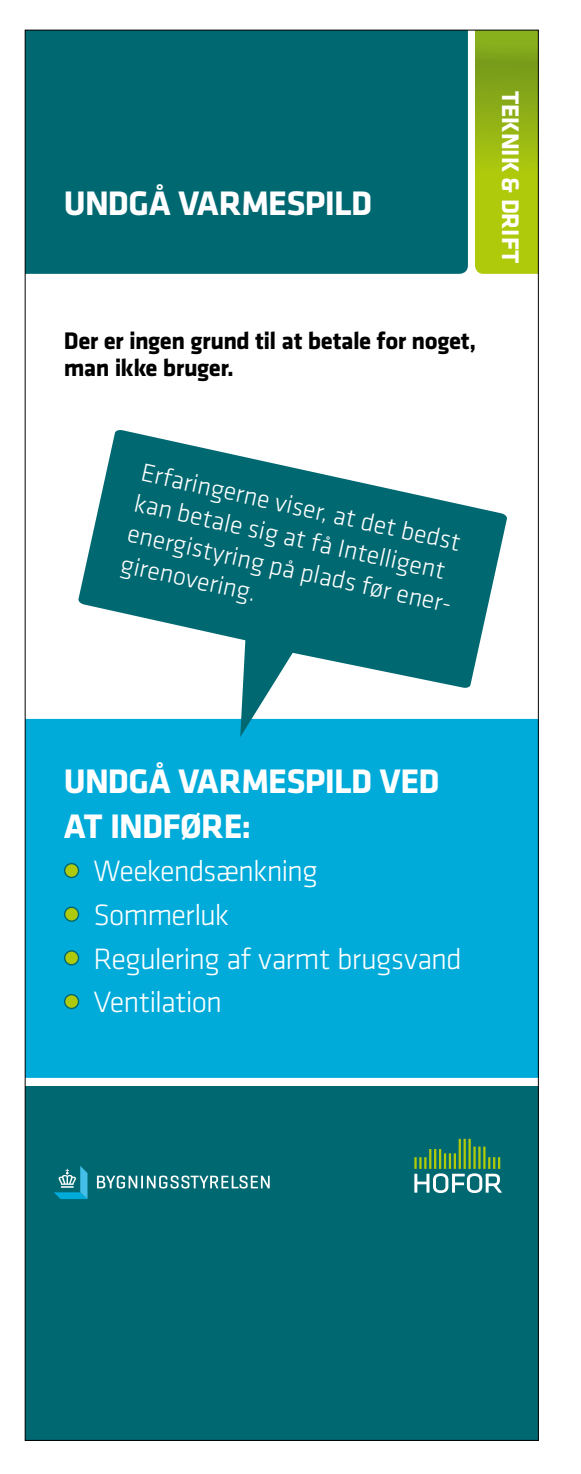
<style>
.page{position:relative;width:581px;height:1474px;background:#fff}
.page>*{position:absolute;margin:0;border:0;box-sizing:border-box;transform-origin:0 0}
.t1{font:300 42px "Klavika";color:#fff}
.t2{font:700 35.35px/45.1px "Klavika";letter-spacing:-.02em;color:#fff}
.t3{font:300 30.45px/43.6px "Klavika";letter-spacing:-.03em;color:#fff}
.t4{font:300 26.07px/31px "Klavika";color:#fff}
.t5{font:700 24.85px/27.1px "Klavika";letter-spacing:-.025em;color:#000}
.t6{font:700 24.85px "Klavika";color:#fff}
</style>
<div class="page">
<div style="left:27px;top:719px;width:509px;height:358px;background:#00abda"></div>
<div style="left:25px;top:1086px;width:513px;height:354px;background:#006871"></div>
<svg style="left:414px;top:1138px;width:87px;height:54px"></svg>
<svg style="left:54px;top:1166px;width:33px;height:33px"></svg>
<svg style="left:97px;top:1175px;width:172px;height:13px"></svg>
<div style="left:27px;top:32px;width:440px;height:242px;background:#006871"></div>
<svg style="left:78px;top:430px;width:429px;height:307px;fill:#006871"></svg>
<div style="left:65px;top:863px;width:13px;height:14px;background:#afca0b;border-radius:50%"></div>
<div style="left:64px;top:863px;width:15px;height:15px;border:1px solid #006871;border-radius:50%"></div>
<div style="left:65px;top:907px;width:13px;height:14px;background:#afca0b;border-radius:50%"></div>
<div style="left:64px;top:906px;width:15px;height:15px;border:1px solid #006871;border-radius:50%"></div>
<div style="left:65px;top:950px;width:13px;height:14px;background:#afca0b;border-radius:50%"></div>
<div style="left:64px;top:950px;width:15px;height:15px;border:1px solid #006871;border-radius:50%"></div>
<svg style="left:65px;top:994px;width:13px;height:14px"></svg>
<div style="left:64px;top:993px;width:15px;height:16px;border:1px solid #006871;border-radius:50%"></div>
<svg style="left:475px;top:30px;width:64px;height:244px;background:#99b712"></svg>
<h2 class="t2" style="left:64px;top:179px;width:310px">UNDGÅ VARMESPILD</h2>
<h1 class="t1" style="left:62px;top:191px;width:315px">VARMEMÆRKET?</h1>
<p class="t6" style="left:528px;top:91px;width:174px;rotate:90deg">TEKNIK &amp; DRIFT</p>
<p class="t5" style="left:64px;top:326px;width:413px">Der er ingen grund til at betale for noget, man ikke bruger.</p>
<p class="t4" style="left:144px;top:457px;width:337px;rotate:12deg">Erfaringerne viser, at det bedst kan betale sig at få Intelligent energistyring på plads før ener&shy;girenovering.</p>
<h2 class="t2" style="left:64px;top:756px;width:377px">UNDGÅ VARMESPILD VED<br>AT INDFØRE:</h2>
<p class="t3" style="left:93px;top:849px;width:370px">Weekendsænkning<br>Sommerluk<br>Regulering af varmt brugsvand<br>Ventilation</p>
</div>
